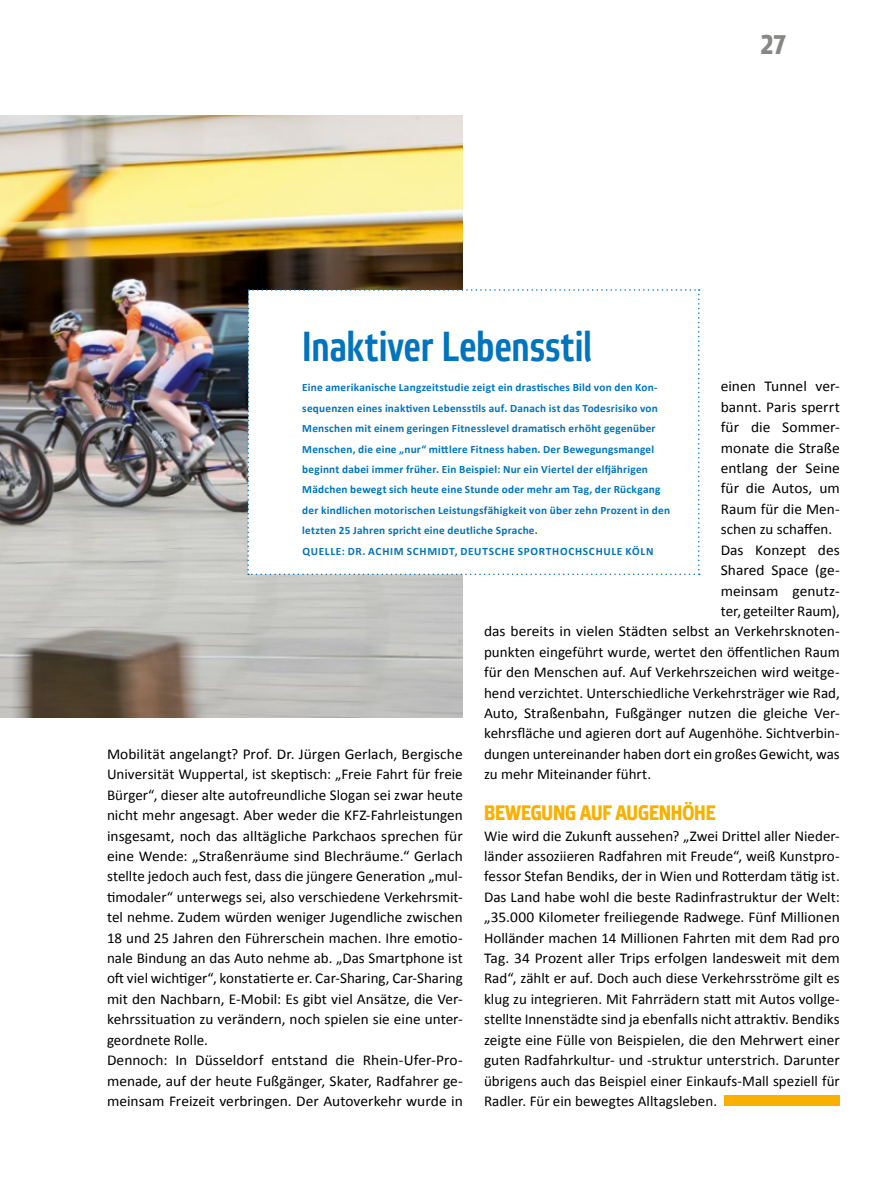
<style>
.page{position:relative;width:893px;height:1191px;background:#fff}
.page>*{position:absolute;margin:0;border:0;box-sizing:border-box;transform-origin:0 0}
.t1{font:500 42px "Etelka Narrow";letter-spacing:.005em;color:#0074bc}
.t2{font:700 27px "Etelka Narrow Text";color:#878786}
.t3{font:700 21px "Etelka Narrow Text";letter-spacing:-.005em;color:#f9b000}
.t4{font:15px/20.4px "Calibri";color:#000}
.t5{font:700 11.25px/20.4px "Calibri";letter-spacing:.02em;color:#0074bc}
</style>
<div class="page">
<div style="left:724px;top:1095px;width:116px;height:11px;background:#f9b000"></div>
<img style="left:0;top:116px;width:463px;height:602px">
<svg style="left:247px;top:289px;width:453px;height:286px"></svg>
<h2 class="t2" style="left:761px;top:30px;width:27px">27</h2>
<h1 class="t1" style="left:302px;top:322px;width:291px">Inaktiver Lebensstil</h1>
<p class="t5" style="left:302px;top:377px;width:369px">Eine amerikanische Langzeitstudie zeigt ein drastisches Bild von den Kon&shy;sequenzen eines inaktiven Lebensstils auf. Danach ist das Todesrisiko von Menschen mit einem geringen Fitnesslevel dramatisch erhöht gegenüber Menschen, die eine „nur“ mittlere Fitness haben. Der Bewegungsmangel beginnt dabei immer früher. Ein Beispiel: Nur ein Viertel der elfjährigen Mädchen bewegt sich heute eine Stunde oder mehr am Tag, der Rückgang der kindlichen motorischen Leistungsfähigkeit von über zehn Prozent in den letzten 25 Jahren spricht eine deutliche Sprache.<br>QUELLE: DR. ACHIM SCHMIDT, DEUTSCHE SPORTHOCHSCHULE KÖLN</p>
<p class="t4" style="left:721px;top:376px;width:120px">einen Tunnel ver-</p>
<p class="t4" style="left:721px;top:396px;width:121px">bannt. Paris sperrt</p>
<p class="t4" style="left:721px;top:417px;width:120px">für die Sommer-</p>
<p class="t4" style="left:721px;top:437px;width:121px">monate die Straße</p>
<p class="t4" style="left:721px;top:458px;width:121px">entlang der Seine</p>
<p class="t4" style="left:721px;top:478px;width:121px">für die Autos, um</p>
<p class="t4" style="left:721px;top:499px;width:121px">Raum für die Men-</p>
<p class="t4" style="left:721px;top:519px;width:113px">schen zu schaffen.</p>
<p class="t4" style="left:721px;top:539px;width:121px">Das Konzept des</p>
<p class="t4" style="left:721px;top:560px;width:121px">Shared Space (ge-</p>
<p class="t4" style="left:721px;top:580px;width:120px">meinsam genutz-</p>
<p class="t4" style="left:721px;top:601px;width:121px">ter, geteilter Raum),</p>
<p class="t4" style="left:484px;top:621px;width:356px">das bereits in vielen Städten selbst an Verkehrsknoten-</p>
<p class="t4" style="left:484px;top:641px;width:357px">punkten eingeführt wurde, wertet den öffentlichen Raum</p>
<p class="t4" style="left:484px;top:662px;width:357px">für den Menschen auf. Auf Verkehrszeichen wird weitge-</p>
<p class="t4" style="left:484px;top:682px;width:357px">hend verzichtet. Unterschiedliche Verkehrsträger wie Rad,</p>
<p class="t4" style="left:484px;top:703px;width:357px">Auto, Straßenbahn, Fußgänger nutzen die gleiche Ver-</p>
<p class="t4" style="left:484px;top:723px;width:357px">kehrsfläche und agieren dort auf Augenhöhe. Sichtverbin-</p>
<p class="t4" style="left:484px;top:743px;width:357px">dungen untereinander haben dort ein großes Gewicht, was</p>
<p class="t4" style="left:484px;top:764px;width:169px">zu mehr Miteinander führt.</p>
<h3 class="t3" style="left:484px;top:800px;width:233px">BEWEGUNG AUF AUGENHÖHE</h3>
<p class="t4" style="left:484px;top:825px;width:357px;text-align:justify">Wie wird die Zukunft aussehen? „Zwei Drittel aller Nieder&shy;länder assoziieren Radfahren mit Freude“, weiß Kunstpro&shy;fessor Stefan Bendiks, der in Wien und Rotterdam tätig ist.<br>Das Land habe wohl die beste Radinfrastruktur der Welt: „35.000 Kilometer freiliegende Radwege. Fünf Millionen Holländer machen 14 Millionen Fahrten mit dem Rad pro Tag. 34 Prozent aller Trips erfolgen landesweit mit dem Rad“, zählt er auf. Doch auch diese Verkehrsströme gilt es klug zu integrieren. Mit Fahrrädern statt mit Autos vollge&shy;stellte Innenstädte sind ja ebenfalls nicht attraktiv. Bendiks zeigte eine Fülle von Beispielen, die den Mehrwert einer guten Radfahrkultur- und -struktur unterstrich. Darunter übrigens auch das Beispiel einer Einkaufs-Mall speziell für Radler. Für ein bewegtes Alltagsleben.</p>
<p class="t4" style="left:107px;top:743px;width:357px">Mobilität angelangt? Prof. Dr. Jürgen Gerlach, Bergische Universität Wuppertal, ist skeptisch: „Freie Fahrt für freie Bürger“, dieser alte autofreundliche Slogan sei zwar heute nicht mehr angesagt. Aber weder die KFZ-Fahrleistungen insgesamt, noch das alltägliche Parkchaos sprechen für eine Wende: „Straßenräume sind Blechräume.“ Gerlach stellte jedoch auch fest, dass die jüngere Generation „mul&shy;timodaler“ unterwegs sei, also verschiedene Verkehrsmit&shy;tel nehme. Zudem würden weniger Jugendliche zwischen 18 und 25 Jahren den Führerschein machen. Ihre emotio&shy;nale Bindung an das Auto nehme ab. „Das Smartphone ist oft viel wichtiger“, konstatierte er. Car-Sharing, Car-Sharing mit den Nachbarn, E-Mobil: Es gibt viel Ansätze, die Ver&shy;kehrssituation zu verändern, noch spielen sie eine unter&shy;geordnete Rolle.<br>Dennoch: In Düsseldorf entstand die Rhein-Ufer-Pro&shy;menade, auf der heute Fußgänger, Skater, Radfahrer ge&shy;meinsam Freizeit verbringen. Der Autoverkehr wurde in</p>
</div>
